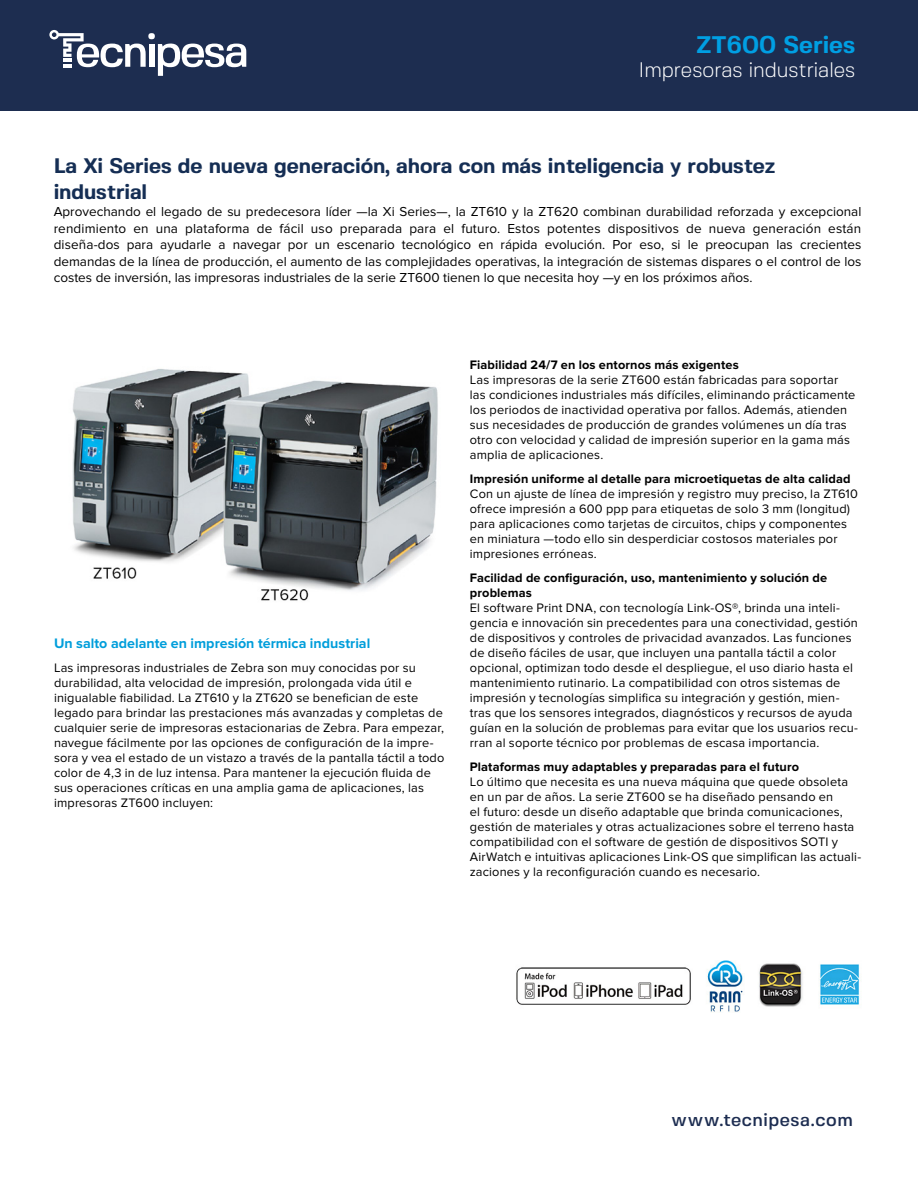
<style>
.page{position:relative;width:918px;height:1188px;background:#fff}
.page>*{position:absolute;margin:0;border:0;box-sizing:border-box;transform-origin:0 0}
.t1{font:700 24px "Fivo Sans";color:#009fe3}
.t2{font:700 21px/25.2px "Fivo Sans";letter-spacing:-.005em;color:#152e54}
.t3{font:300 21px "Fivo Sans";color:#fff}
.t4{font:500 18px "Fivo Sans";letter-spacing:.03em;color:#1d2d51}
.t5{font:700 14.25px "Proxima Nova";color:#009edb}
.t6{font:13.5px/16.5px "Proxima Nova";color:#000;text-align:justify}
.t7{font:12.75px/15px "Proxima Nova";letter-spacing:.015em;color:#000}
.t8{font:700 12.75px/15px "Proxima Nova";letter-spacing:.01em;color:#000}
</style>
<div class="page">
<img style="left:516px;top:961px;width:344px;height:52px">
<img style="left:72px;top:369px;width:366px;height:232px">
<div style="left:0;top:0;width:918px;height:111px;background:#1d2d50"></div>
<div style="left:149px;top:44px;width:5px;height:23px;background:#fff"></div>
<div style="left:148px;top:33px;width:7px;height:6px;background:#fff;border-radius:50%"></div>
<svg style="left:158px;top:44px;width:88px;height:32px"></svg>
<svg style="left:49px;top:30px;width:97px;height:37px"></svg>
<h1 class="t1" style="left:697px;top:30px;width:160px">ZT600 Series</h1>
<h2 class="t3" style="left:639px;top:57px;width:218px">Impresoras industriales</h2>
<h2 class="t2" style="left:54px;top:153px;width:723px">La Xi Series de nueva generación, ahora con más inteligencia y robustez industrial</h2>
<p class="t6" style="left:54px;top:204px;width:809px">Aprovechando el legado de su predecesora líder —la Xi Series—, la ZT610 y la ZT620 combinan durabilidad reforzada y excepcional rendimiento en una plataforma de fácil uso preparada para el futuro. Estos potentes dispositivos de nueva generación están diseña-dos para ayudarle a navegar por un escenario tecnológico en rápida evolución. Por eso, si le preocupan las crecientes demandas de la línea de producción, el aumento de las complejidades operativas, la integración de sistemas dispares o el control de los costes de inversión, las impresoras industriales de la serie ZT600 tienen lo que necesita hoy —y en los próximos años.</p>
<p class="t5" style="left:54px;top:635px;width:318px">Un salto adelante en impresión térmica industrial</p>
<p class="t7" style="left:54px;top:661px;width:392px">Las impresoras industriales de Zebra son muy conocidas por su durabilidad, alta velocidad de impresión, prolongada vida útil e inigualable fiabilidad. La ZT610 y la ZT620 se benefician de este legado para brindar las prestaciones más avanzadas y completas de cualquier serie de impresoras estacionarias de Zebra. Para empezar, navegue fácilmente por las opciones de configuración de la impre&shy;sora y vea el estado de un vistazo a través de la pantalla táctil a todo color de 4,3 in de luz intensa. Para mantener la ejecución fluida de sus operaciones críticas en una amplia gama de aplicaciones, las impresoras ZT600 incluyen:</p>
<p class="t8" style="left:470px;top:357px;width:270px">Fiabilidad 24/7 en los entornos más exigentes</p>
<p class="t7" style="left:470px;top:372px;width:387px">Las impresoras de la serie ZT600 están fabricadas para soportar las condiciones industriales más difíciles, eliminando prácticamente los periodos de inactividad operativa por fallos. Además, atienden sus necesidades de producción de grandes volúmenes un día tras otro con velocidad y calidad de impresión superior en la gama más amplia de aplicaciones.</p>
<p class="t8" style="left:470px;top:471px;width:382px">Impresión uniforme al detalle para microetiquetas de alta calidad</p>
<p class="t7" style="left:470px;top:486px;width:390px">Con un ajuste de línea de impresión y registro muy preciso, la ZT610 ofrece impresión a 600 ppp para etiquetas de solo 3 mm (longitud) para aplicaciones como tarjetas de circuitos, chips y componentes en miniatura —todo ello sin desperdiciar costosos materiales por impresiones erróneas.</p>
<p class="t8" style="left:470px;top:570px;width:359px">Facilidad de configuración, uso, mantenimiento y solución de problemas</p>
<p class="t7" style="left:470px;top:600px;width:390px">El software Print DNA, con tecnología Link-OS®, brinda una inteli&shy;gencia e innovación sin precedentes para una conectividad, gestión de dispositivos y controles de privacidad avanzados. Las funciones de diseño fáciles de usar, que incluyen una pantalla táctil a color opcional, optimizan todo desde el despliegue, el uso diario hasta el mantenimiento rutinario. La compatibilidad con otros sistemas de impresión y tecnologías simplifica su integración y gestión, mien&shy;tras que los sensores integrados, diagnósticos y recursos de ayuda guían en la solución de problemas para evitar que los usuarios recu&shy;rran al soporte técnico por problemas de escasa importancia.</p>
<p class="t8" style="left:470px;top:759px;width:331px">Plataformas muy adaptables y preparadas para el futuro</p>
<p class="t7" style="left:470px;top:774px;width:393px">Lo último que necesita es una nueva máquina que quede obsoleta en un par de años. La serie ZT600 se ha diseñado pensando en<br>el futuro: desde un diseño adaptable que brinda comunicaciones, gestión de materiales y otras actualizaciones sobre el terreno hasta compatibilidad con el software de gestión de dispositivos SOTI y AirWatch e intuitivas aplicaciones Link-OS que simplifican las actuali&shy;zaciones y la reconfiguración cuando es necesario.</p>
<h3 class="t4" style="left:671px;top:1109px;width:183px">www.tecnipesa.com</h3>
</div>
